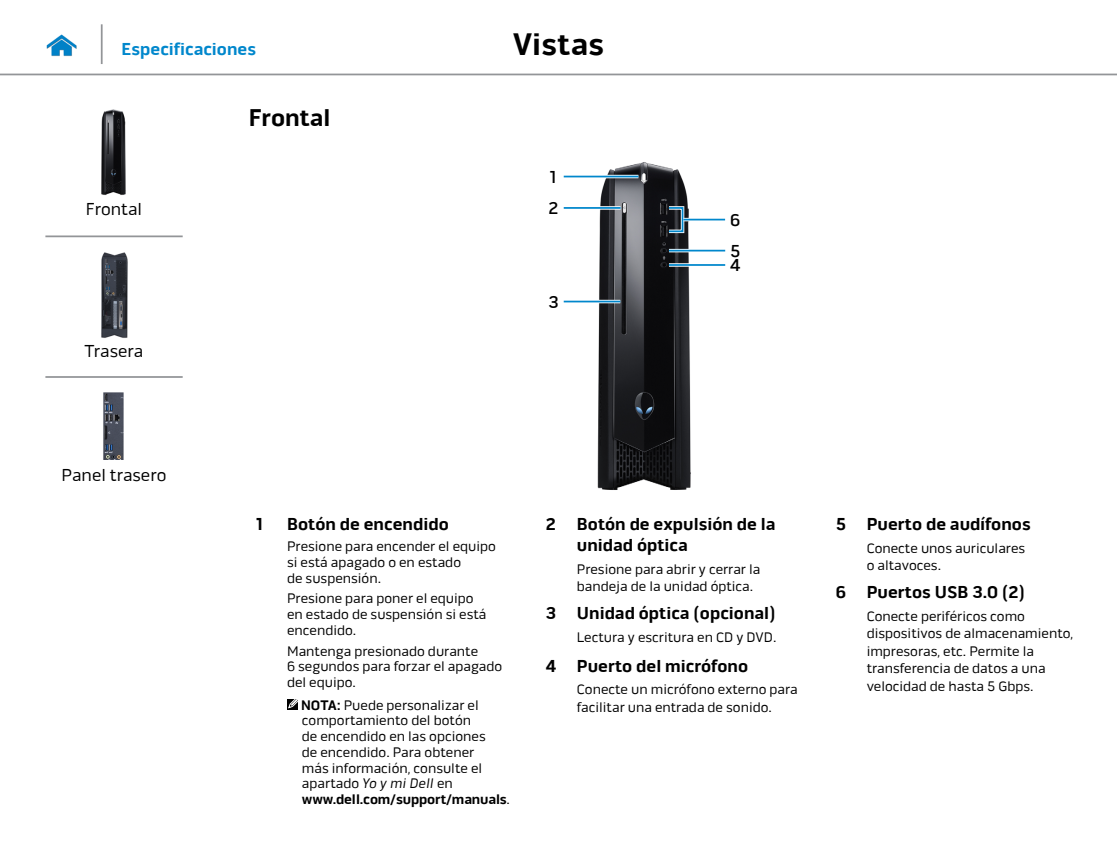
<style>
.page{position:relative;width:1117px;height:844px;background:#fff}
.page>*{position:absolute;margin:0;border:0;box-sizing:border-box;transform-origin:0 0}
.t1{font:700 31.5px "Pill Alt 600 mg";letter-spacing:.01em;color:#000}
.Head2{font:700 24.5px "Pill Alt 600 mg";color:#000}
.Callout_Head{font:700 17.5px/21px "Pill Alt 600 mg";color:#000}
.t2{font:17.5px "Pill Alt 600 mg";color:#000}
.Hyperlink{font:700 17.5px "Pill Alt 600 mg";color:#0087cc}
.Callout-L{font:500 17.5px "Pill Alt 600 mg";color:#000}
.Callout_description{font:14px/17.5px "Pill Alt 600 mg";color:#000}
.Note{font:14px/15.8px "Pill Alt 600 mg";color:#000}
.s1{font-weight:700}
.s2{font-style:italic}
</style>
<div class="page">
<hr style="left:0;top:74px;width:1116px;height:1px;background:#939598">
<img style="left:46px;top:34px;width:31px;height:23px">
<div style="left:287px;top:698px;width:11px;height:11px;background:#000"></div>
<svg style="left:287px;top:698px;width:11px;height:10px"></svg>
<img style="left:597px;top:162px;width:94px;height:328px">
<svg style="left:597px;top:206px;width:23px;height:4px"></svg>
<hr style="left:563px;top:207px;width:57px;height:2px;background:#0087cc">
<hr style="left:563px;top:300px;width:57px;height:3px;background:#fff">
<hr style="left:563px;top:300px;width:57px;height:2px;background:#0087cc">
<div style="left:667px;top:206px;width:17px;height:27px;border:4px solid #fff"></div>
<div style="left:668px;top:207px;width:15px;height:25px;border:2px solid #0087cc"></div>
<hr style="left:683px;top:218px;width:42px;height:3px;background:#fff">
<hr style="left:683px;top:219px;width:42px;height:1px;background:#0087cc">
<hr style="left:668px;top:249px;width:57px;height:3px;background:#fff">
<hr style="left:668px;top:250px;width:57px;height:1px;background:#0087cc">
<hr style="left:563px;top:175px;width:75px;height:3px;background:#fff">
<hr style="left:563px;top:176px;width:75px;height:1px;background:#0087cc">
<svg style="left:668px;top:263px;width:23px;height:4px"></svg>
<hr style="left:668px;top:264px;width:57px;height:2px;background:#0087cc">
<hr style="left:101px;top:24px;width:2px;height:40px;background:#939598">
<img style="left:101px;top:109px;width:25px;height:86px">
<img style="left:101px;top:252px;width:27px;height:86px">
<img style="left:103px;top:392px;width:21px;height:68px">
<hr style="left:45px;top:235px;width:138px;height:2px;background:#939598">
<hr style="left:45px;top:376px;width:138px;height:2px;background:#939598">
<p class="Hyperlink" style="left:122px;top:38px;width:136px">Especificaciones</p>
<h1 class="t1" style="left:512px;top:25px;width:93px">Vistas</h1>
<p class="t2" style="left:86px;top:199px;width:58px">Frontal</p>
<p class="t2" style="left:85px;top:340px;width:60px">Trasera</p>
<p class="Head2" style="left:249px;top:103px;width:83px">Frontal</p>
<p class="Callout-L" style="left:549px;top:166px;width:8px">1</p>
<p class="Callout-L" style="left:548px;top:198px;width:11px">2</p>
<p class="Callout-L" style="left:548px;top:291px;width:12px">3</p>
<p class="Callout-L" style="left:730px;top:209px;width:12px">6</p>
<p class="Callout-L" style="left:730px;top:240px;width:12px">5</p>
<p class="Callout-L" style="left:730px;top:255px;width:12px">4</p>
<p class="t2" style="left:62px;top:464px;width:106px">Panel trasero</p>
<p class="Callout_Head" style="left:256px;top:514px;width:8px">1</p>
<p class="Callout_Head" style="left:287px;top:514px;width:163px">Botón de encendido</p>
<p class="Callout_description" style="left:287px;top:538px;width:210px;line-height:15.8px">Presione para encender el equipo si está apagado o en estado<br>de suspensión.</p>
<p class="Callout_description" style="left:287px;top:590px;width:201px;line-height:15.8px">Presione para poner el equipo en estado de suspensión si está encendido.</p>
<p class="Callout_description" style="left:287px;top:642px;width:217px;line-height:15.8px">Mantenga presionado durante<br>6 segundos para forzar el apagado del equipo.</p>
<p class="Note" style="left:301px;top:696px;width:210px"><span class="s1">NOTA:</span> Puede personalizar el comportamiento del botón<br>de encendido en las opciones<br>de encendido. Para obtener<br>más información, consulte el apartado <span class="s2">Yo y mi Dell</span> en <span class="s1">www.dell.com/support/manuals</span>.</p>
<p class="Callout_Head" style="left:546px;top:514px;width:11px">2</p>
<p class="Callout_Head" style="left:576px;top:514px;width:200px">Botón de expulsión de la unidad óptica</p>
<p class="Callout_description" style="left:576px;top:560px;width:185px">Presione para abrir y cerrar la bandeja de la unidad óptica.</p>
<p class="Callout_Head" style="left:546px;top:602px;width:12px">3</p>
<p class="Callout_Head" style="left:576px;top:602px;width:201px">Unidad óptica (opcional)</p>
<p class="Callout_description" style="left:576px;top:628px;width:201px">Lectura y escritura en CD y DVD.</p>
<p class="Callout_Head" style="left:546px;top:655px;width:12px">4</p>
<p class="Callout_Head" style="left:576px;top:655px;width:173px">Puerto del micrófono</p>
<p class="Callout_description" style="left:576px;top:680px;width:222px">Conecte un micrófono externo para facilitar una entrada de sonido.</p>
<p class="Callout_Head" style="left:835px;top:514px;width:12px">5</p>
<p class="Callout_Head" style="left:866px;top:514px;width:165px">Puerto de audífonos</p>
<p class="Callout_description" style="left:866px;top:539px;width:160px">Conecte unos auriculares o altavoces.</p>
<p class="Callout_Head" style="left:835px;top:581px;width:12px">6</p>
<p class="Callout_Head" style="left:866px;top:581px;width:160px">Puertos USB 3.0 (2)</p>
<p class="Callout_description" style="left:866px;top:607px;width:208px">Conecte periféricos como dispositivos de almacenamiento, impresoras, etc. Permite la transferencia de datos a una velocidad de hasta 5 Gbps.</p>
</div>
